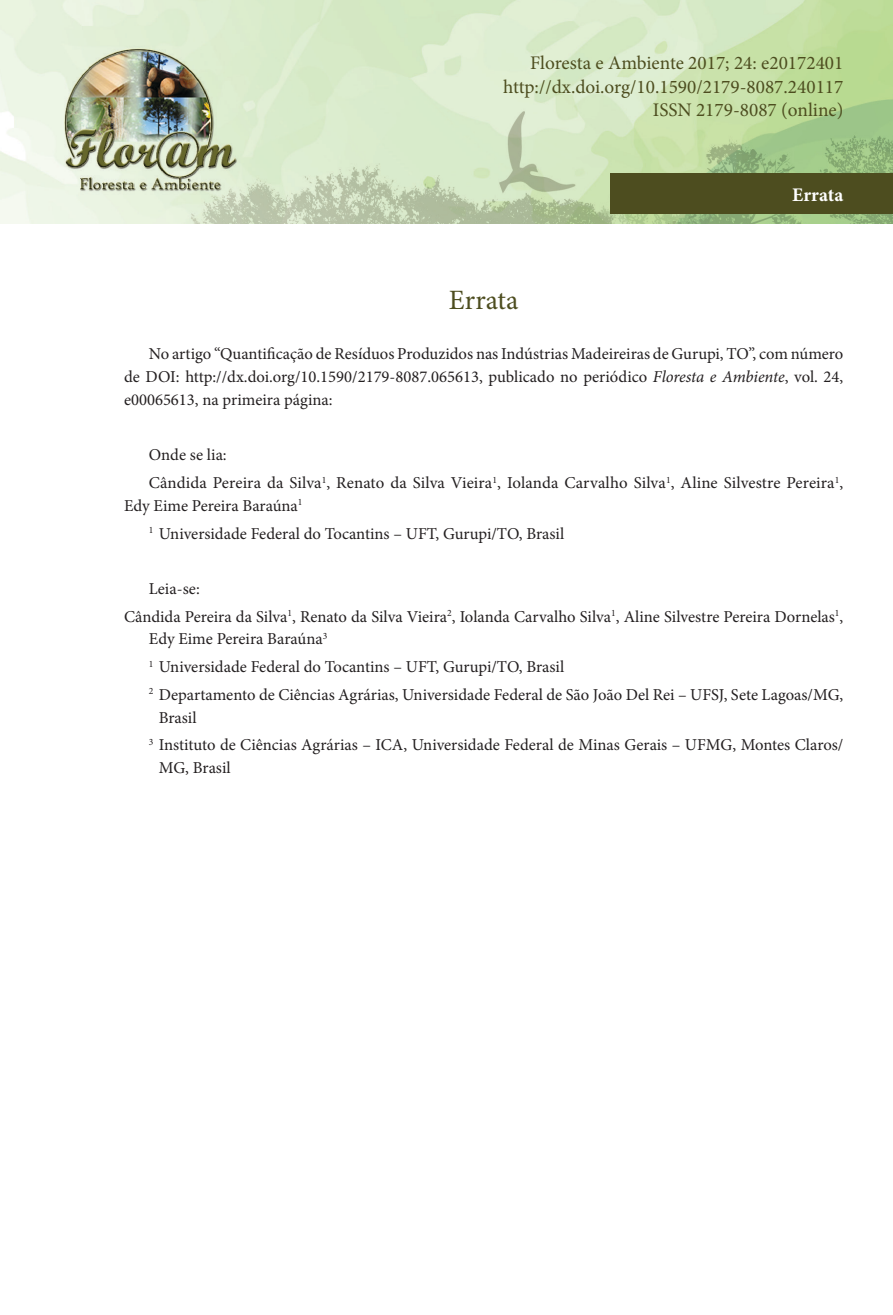
<style>
.page{position:relative;width:893px;height:1315px;background:#fff}
.page>*{position:absolute;margin:0;border:0;box-sizing:border-box;transform-origin:0 0}
.ArticleTitle{font:28px "Minion Pro";color:#4d4d1f}
.HeaderMasterA{font:19.25px "Minion Pro";color:#4d4d1f}
.ArticleTypeAlt{font:700 19.25px "Minion Pro";color:#fff}
.Paragraph{font:16.62px/22.8px "Minion Pro";color:#231f20}
.s1{font-style:italic}
</style>
<div class="page">
<img style="left:0;top:0;width:893px;height:223px">
<div style="left:610px;top:174px;width:283px;height:40px;background:#4d4d1f"></div>
<p class="HeaderMasterA" style="left:530px;top:50px;width:315px">Floresta e Ambiente 2017; 24: e20172401</p>
<p class="HeaderMasterA" style="left:503px;top:74px;width:342px">http://dx.doi.org/10.1590/2179-8087.240117</p>
<p class="HeaderMasterA" style="left:653px;top:97px;width:192px">ISSN 2179-8087 (online)</p>
<p class="ArticleTypeAlt" style="left:792px;top:181px;width:53px">Errata</p>
<p class="ArticleTitle" style="left:449px;top:281px;width:71px">Errata</p>
<p class="Paragraph" style="left:124px;top:343px;width:721px;text-align:justify;text-indent:25px">No artigo “Quantificação de Resíduos Produzidos nas Indústrias Madeireiras de Gurupi, TO”, com número de DOI: http://dx.doi.org/10.1590/2179-8087.065613, publicado no periódico <span class="s1">Floresta e Ambiente</span>, vol. 24, e00065613, na primeira página:</p>
<p class="Paragraph" style="left:149px;top:444px;width:79px">Onde se lia:</p>
<p class="Paragraph" style="left:124px;top:471px;width:721px;text-indent:25px">Cândida Pereira da Silva<sup>1</sup>, Renato da Silva Vieira<sup>1</sup>, Iolanda Carvalho Silva<sup>1</sup>, Aline Silvestre Pereira<sup>1</sup>,<br>Edy Eime Pereira Baraúna<sup>1</sup></p>
<p class="Paragraph" style="left:149px;top:522px;width:417px"><sup>1</sup> Universidade Federal do Tocantins – UFT, Gurupi/TO, Brasil</p>
<p class="Paragraph" style="left:149px;top:577px;width:52px">Leia-se:</p>
<p class="Paragraph" style="left:149px;top:605px;width:696px;text-indent:-25px">Cândida Pereira da Silva<sup>1</sup>, Renato da Silva Vieira<sup>2</sup>, Iolanda Carvalho Silva<sup>1</sup>, Aline Silvestre Pereira Dornelas<sup>1</sup>,<br>Edy Eime Pereira Baraúna<sup>3</sup></p>
<p class="Paragraph" style="left:149px;top:655px;width:417px"><sup>1</sup> Universidade Federal do Tocantins – UFT, Gurupi/TO, Brasil</p>
<p class="Paragraph" style="left:159px;top:683px;width:686px;text-indent:-10px"><sup>2</sup> Departamento de Ciências Agrárias, Universidade Federal de São João Del Rei – UFSJ, Sete Lagoas/MG,<br>Brasil</p>
<p class="Paragraph" style="left:159px;top:734px;width:686px;text-indent:-10px"><sup>3</sup> Instituto de Ciências Agrárias – ICA, Universidade Federal de Minas Gerais – UFMG, Montes Claros/<br>MG, Brasil</p>
</div>
